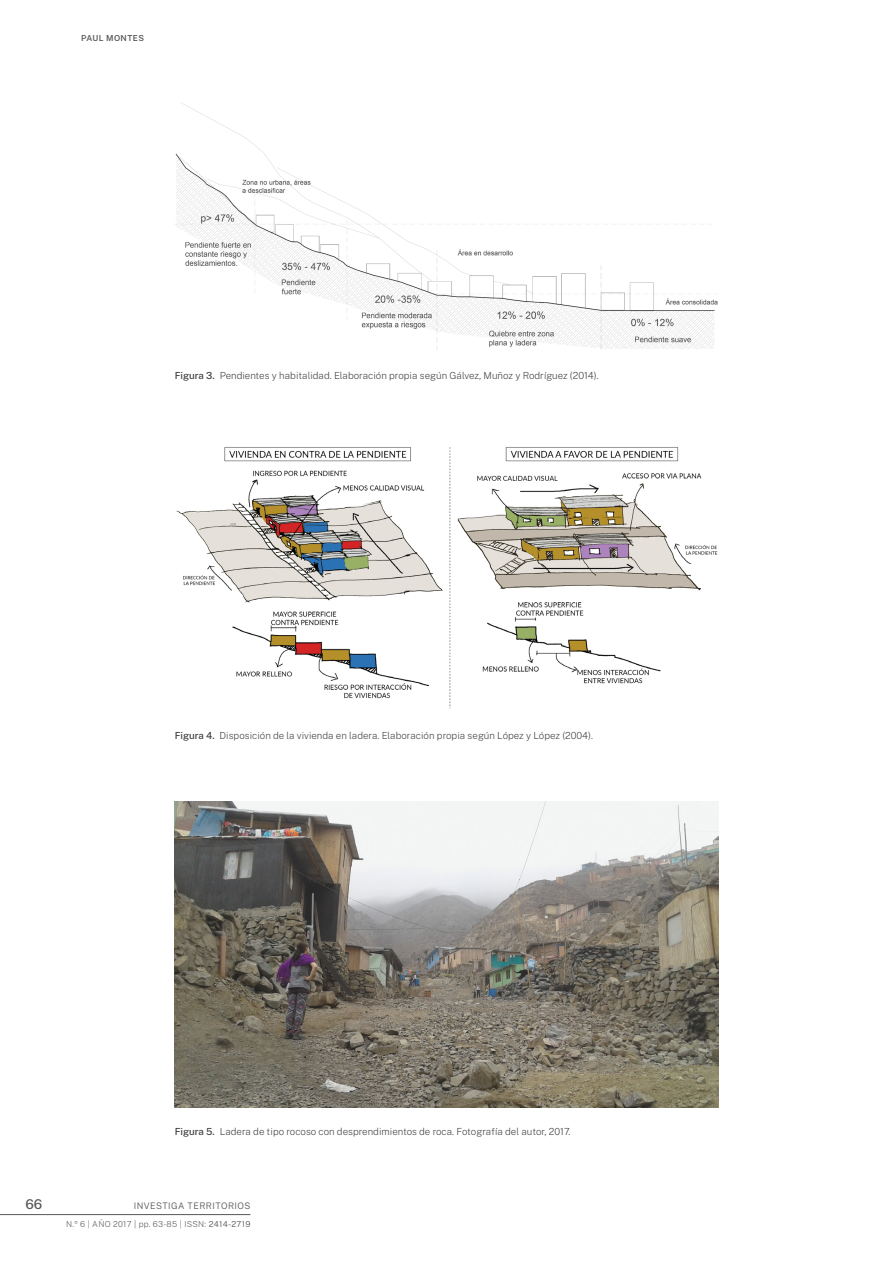
<style>
.page{position:relative;width:893px;height:1263px;background:#fff}
.page>*{position:absolute;margin:0;border:0;box-sizing:border-box;transform-origin:0 0}
.t1{font:500 13.5px "Public Sans";color:#57585a}
.Cuerpo{font:200 9.75px "Public Sans";color:#3e3e3f}
.t2{font:300 9px "Public Sans";letter-spacing:.05em;color:#57585a}
.t3{font:200 8.25px "Public Sans";letter-spacing:.03em;color:#57585a}
.t4{font:600 8.25px "Public Sans";letter-spacing:.05em;color:#57585a}
.s1{font-weight:500}
.s2{font-weight:300}
</style>
<div class="page">
<hr style="left:0;top:1214px;width:250px;height:1px;background:#57585a">
<img style="left:175px;top:103px;width:543px;height:247px">
<img style="left:176px;top:447px;width:542px;height:262px">
<img style="left:175px;top:801px;width:543px;height:306px">
<p class="t4" style="left:81px;top:32px;width:64px">PAUL MONTES</p>
<p class="Cuerpo" style="left:175px;top:368px;width:425px"><span class="s1">Figura 3.</span> Pendientes y habitalidad. Elaboración propia según Gálvez, Muñoz y Rodríguez (2014).</p>
<p class="Cuerpo" style="left:175px;top:728px;width:420px"><span class="s1">Figura 4.</span> Disposición de la vivienda en ladera. Elaboración propia según López y López (2004).</p>
<p class="Cuerpo" style="left:175px;top:1124px;width:397px"><span class="s1">Figura 5.</span> Ladera de tipo rocoso con desprendimientos de roca. Fotografía del autor, 2017.</p>
<h1 class="t1" style="left:26px;top:1194px;width:19px">66</h1>
<p class="t2" style="left:134px;top:1199px;width:118px">INVESTIGA TERRITORIOS</p>
<p class="t3" style="left:66px;top:1218px;width:186px">N.º 6 | AÑO 2017 | pp. 63-85 | ISSN: <span class="s2">2414-2719</span></p>
</div>
